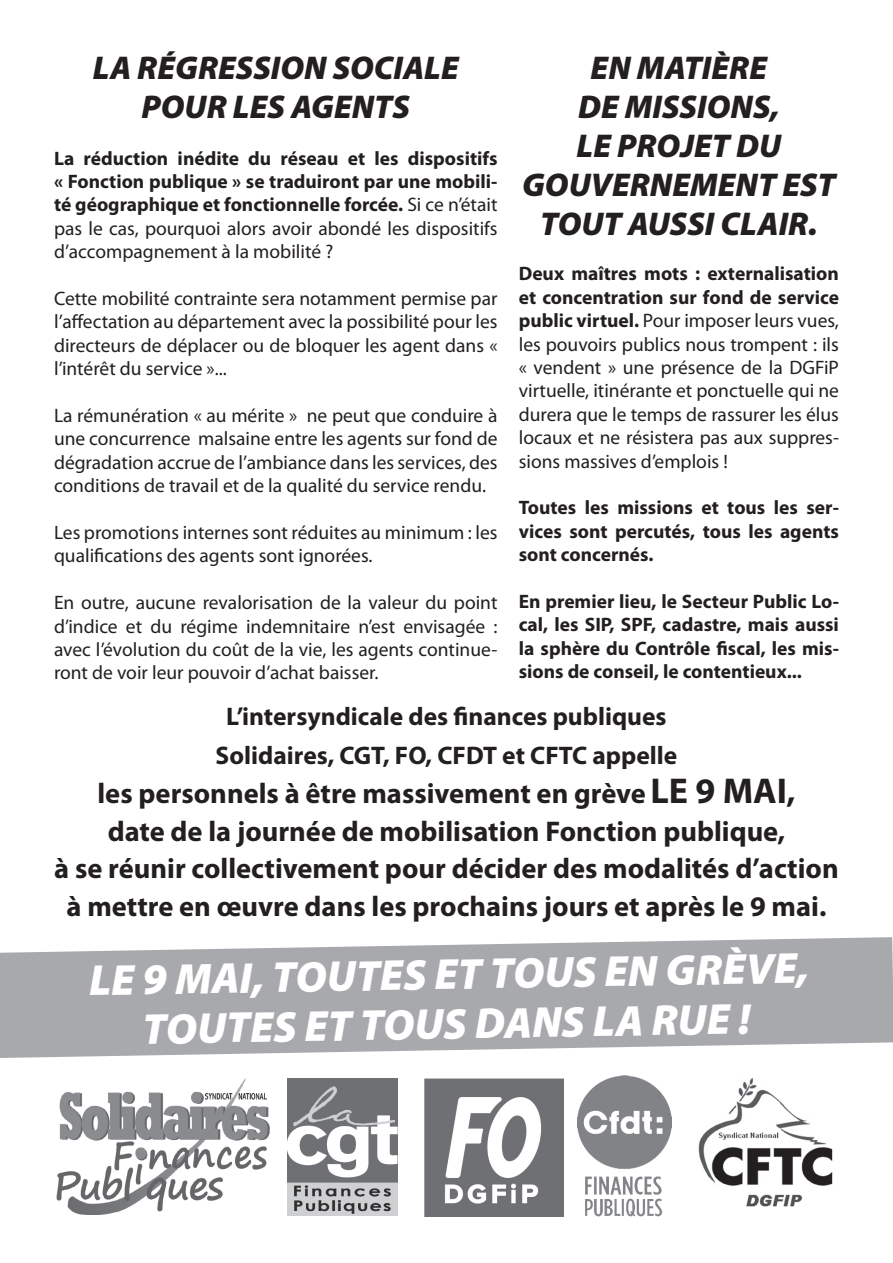
<style>
.page{position:relative;width:893px;height:1263px;background:#fff}
.page>*{position:absolute;margin:0;border:0;box-sizing:border-box;transform-origin:0 0}
.t1{font:italic 900 43.5px "Myriad Pro";color:#fff}
.t2{font:italic 900 33px/39.6px "Myriad Pro";color:#231f20;text-align:center}
.t3{font:700 28.5px "Myriad Pro";color:#231f20}
.t4{font:700 25.5px "Myriad Pro";color:#231f20}
.t5{font:19.5px/23.4px "Myriad Pro";color:#231f20;text-align:justify}
.t6{font:700 19.5px/23.4px "Myriad Pro";color:#231f20;text-align:justify}
.s1{font-weight:400}
.s2{font-weight:700}
.s3{font-size:36px}
.s4{font-size:33px}
</style>
<div class="page">
<svg style="left:0;top:937px;width:893px;height:121px;fill:#a8a9ad"></svg>
<img style="left:56px;top:1078px;width:214px;height:137px">
<img style="left:288px;top:1078px;width:110px;height:137px">
<img style="left:425px;top:1078px;width:138px;height:138px">
<img style="left:577px;top:1076px;width:94px;height:140px">
<img style="left:698px;top:1079px;width:135px;height:128px">
<p class="t2" style="left:93px;top:47px;width:367px">LA RÉGRESSION SOCIALE</p>
<p class="t2" style="left:142px;top:86px;width:270px">POUR LES AGENTS</p>
<p class="t6" style="left:54px;top:146px;width:445px">La réduction inédite du réseau et les dispositifs « Fonction publique » se traduiront par une mobili&shy;té géographique et fonctionnelle forcée. <span class="s1">Si ce n’était pas le cas, pourquoi alors avoir abondé les dispositifs d’accompagnement à la mobilité ?</span></p>
<p class="t5" style="left:54px;top:286px;width:445px">Cette mobilité contrainte sera notamment permise par l’affectation au département avec la possibilité pour les directeurs de déplacer ou de bloquer les agent dans « l’intérêt du service »...</p>
<p class="t5" style="left:54px;top:403px;width:445px">La rémunération « au mérite » ne peut que conduire à une concurrence malsaine entre les agents sur fond de dégradation accrue de l’ambiance dans les services, des conditions de travail et de la qualité du service rendu.</p>
<p class="t5" style="left:54px;top:520px;width:445px">Les promotions internes sont réduites au minimum : les qualifications des agents sont ignorées.</p>
<p class="t5" style="left:54px;top:591px;width:445px">En outre, aucune revalorisation de la valeur du point d’indice et du régime indemnitaire n’est envisagée : avec l’évolution du coût de la vie, les agents continue&shy;ront de voir leur pouvoir d’achat baisser.</p>
<p class="t2" style="left:591px;top:47px;width:178px">EN MATIÈRE</p>
<p class="t2" style="left:578px;top:86px;width:203px">DE MISSIONS,</p>
<p class="t2" style="left:577px;top:125px;width:206px">LE PROJET DU</p>
<p class="t2" style="left:522px;top:164px;width:315px">GOUVERNEMENT EST<br>TOUT AUSSI CLAIR.</p>
<p class="t5" style="left:519px;top:262px;width:322px"><span class="s2">Deux maîtres mots : externalisation et concentration sur fond de service public virtuel.</span> Pour imposer leurs vues, les pouvoirs publics nous trompent : ils « vendent » une présence de la DGFiP virtuelle, itinérante et ponctuelle qui ne durera que le temps de rassurer les élus locaux et ne résistera pas aux suppres&shy;sions massives d’emplois !</p>
<p class="t6" style="left:519px;top:495px;width:322px">Toutes les missions et tous les ser&shy;vices sont percutés, tous les agents sont concernés.</p>
<p class="t6" style="left:519px;top:589px;width:322px">En premier lieu, le Secteur Public Lo&shy;cal, les SIP, SPF, cadastre, mais aussi la sphère du Contrôle fiscal, les mis&shy;sions de conseil, le contentieux...</p>
<p class="t4" style="left:226px;top:700px;width:442px">L’intersyndicale des finances publiques</p>
<p class="t4" style="left:216px;top:739px;width:463px">Solidaires, CGT, FO, CFDT et CFTC appelle</p>
<p class="t3" style="left:97px;top:775px;width:699px">les personnels à être massivement en grève <span class="s3">LE 9 MAI</span><span class="s4">,</span></p>
<p class="t3" style="left:108px;top:812px;width:679px">date de la journée de mobilisation Fonction publique,</p>
<p class="t3" style="left:54px;top:850px;width:786px">à se réunir collectivement pour décider des modalités d’action</p>
<p class="t3" style="left:67px;top:887px;width:761px">à mettre en œuvre dans les prochains jours et après le 9 mai.</p>
<p class="t1" style="left:89px;top:952px;width:722px;rotate:-1deg">LE 9 MAI, TOUTES ET TOUS EN GRÈVE,</p>
<p class="t1" style="left:142px;top:1000px;width:610px;rotate:-1deg">TOUTES ET TOUS DANS LA RUE !</p>
</div>
